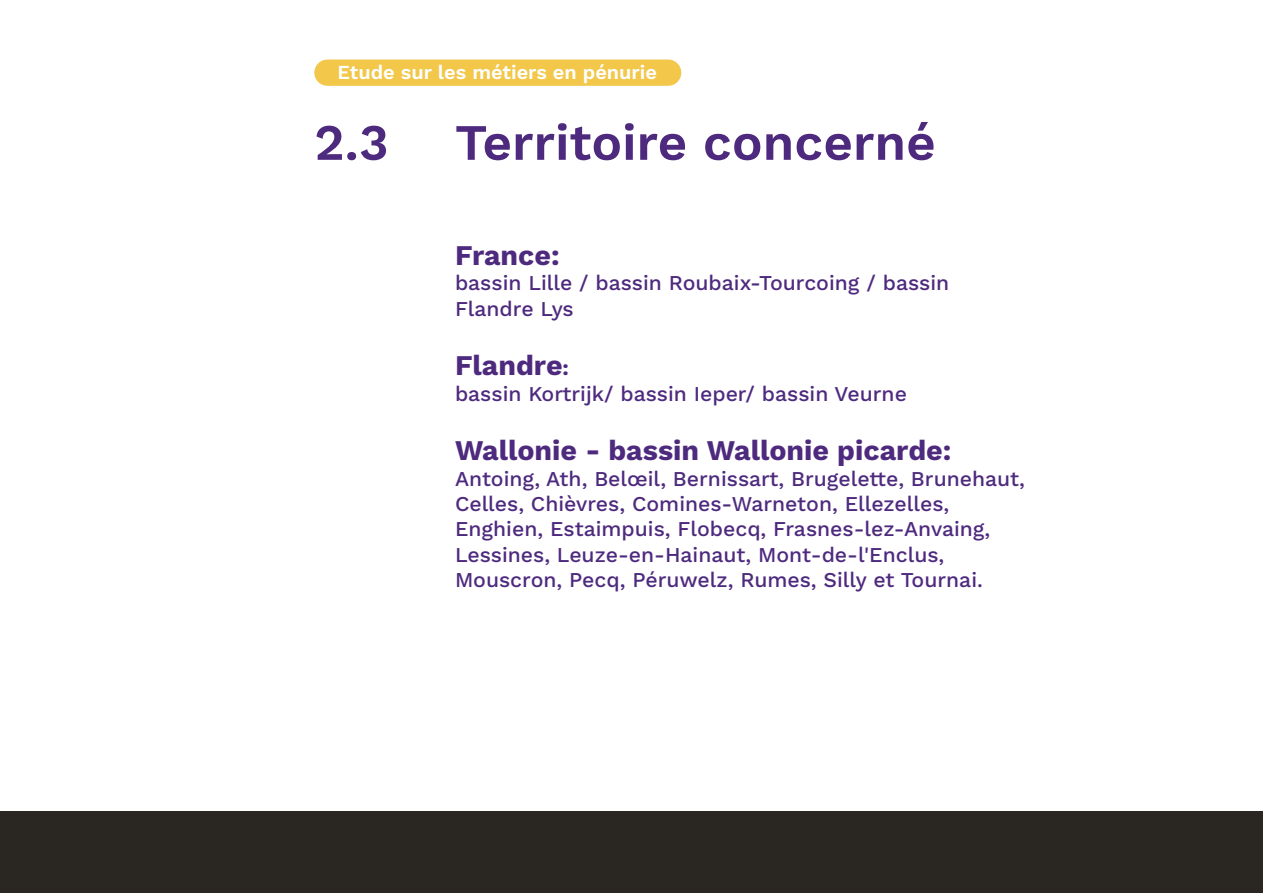
<style>
.page{position:relative;width:1263px;height:893px;background:#fff}
.page>*{position:absolute;margin:0;border:0;box-sizing:border-box;transform-origin:0 0}
.t1{font:600 51px "Work Sans";color:#4e2a7e}
.t2{font:700 28.5px "Work Sans";color:#4e2a7e}
.t3{font:500 21.15px/25.3px "Work Sans";color:#4e2a7e}
.t4{font:600 19.8px "Work Sans";color:#fff}
.s1{font-size:21.15px}
</style>
<div class="page">
<div style="left:314px;top:60px;width:367px;height:26px;background:#f2c74a;border-radius:13px"></div>
<div style="left:0;top:811px;width:1263px;height:82px;background:#2a2621"></div>
<p class="t4" style="left:338px;top:61px;width:321px">Etude sur les métiers en pénurie</p>
<h1 class="t1" style="left:314px;top:113px;width:76px">2.3</h1>
<h1 class="t1" style="left:455px;top:113px;width:482px">Territoire concerné</h1>
<h2 class="t2" style="left:455px;top:239px;width:106px">France:</h2>
<p class="t3" style="left:455px;top:271px;width:496px">bassin Lille / bassin Roubaix-Tourcoing / bassin<br>Flandre Lys</p>
<h2 class="t2" style="left:455px;top:349px;width:115px">Flandre<span class="s1">:</span></h2>
<p class="t3" style="left:455px;top:382px;width:453px">bassin Kortrijk/ bassin Ieper/ bassin Veurne</p>
<h2 class="t2" style="left:455px;top:434px;width:498px">Wallonie - bassin Wallonie picarde:</h2>
<p class="t3" style="left:455px;top:467px;width:571px">Antoing, Ath, Belœil, Bernissart, Brugelette, Brunehaut, Celles, Chièvres, Comines-Warneton, Ellezelles, Enghien, Estaimpuis, Flobecq, Frasnes-lez-Anvaing, Lessines, Leuze-en-Hainaut, Mont-de-l'Enclus, Mouscron, Pecq, Péruwelz, Rumes, Silly et Tournai.</p>
</div>
